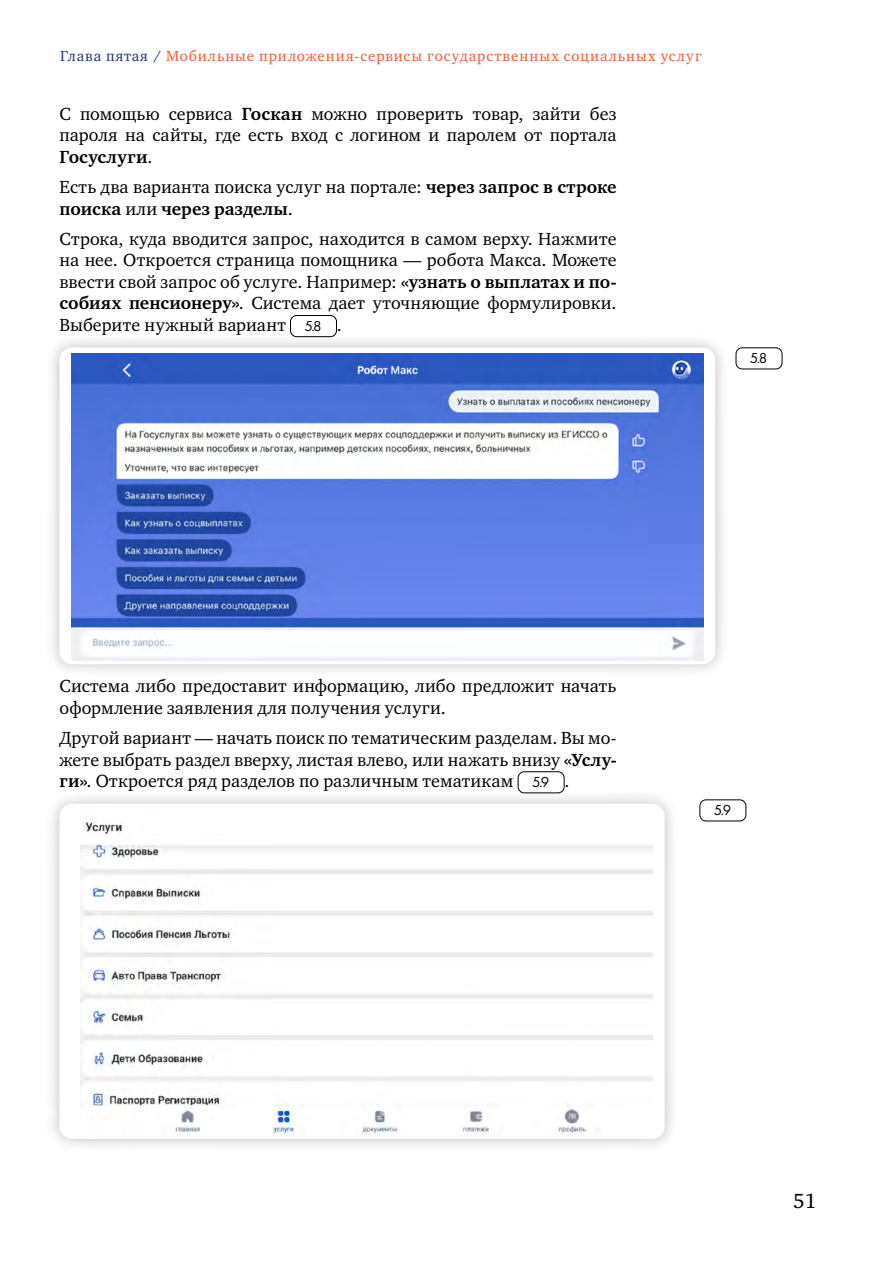
<style>
.page{position:relative;width:893px;height:1263px;background:#fff}
.page>*{position:absolute;margin:0;border:0;box-sizing:border-box;transform-origin:0 0}
.t1{font:21px "Charter ITC";color:#000}
.t2{font:18px/21.6px "Charter ITC";letter-spacing:.005em;color:#000}
.t3{font:700 18px "Charter C";letter-spacing:.01em;color:#000}
.t4{font:15px "Charter ITC";letter-spacing:.065em;color:#f15d31}
.t5{font:15px "Futura PT Book";color:#000}
.s1{color:#213679}
.s2{font-family:"Charter C";font-weight:700}
.s3{font-family:"Charter ITC";font-weight:400}
.s4{font-family:"Futura PT Book";font-size:15px}
</style>
<div class="page">
<div style="left:290px;top:315px;width:47px;height:22px;border:1px solid #000;border-radius:6px"></div>
<div style="left:518px;top:771px;width:46px;height:22px;border:1px solid #000;border-radius:6px"></div>
<div style="left:736px;top:347px;width:46px;height:22px;border:1px solid #000;border-radius:6px"></div>
<div style="left:699px;top:799px;width:47px;height:22px;border:1px solid #000;border-radius:6px"></div>
<div style="left:46px;top:334px;width:683px;height:345px;background:#000;opacity:.25"></div>
<svg style="left:60px;top:347px;width:655px;height:317px"></svg>
<div style="left:46px;top:790px;width:633px;height:363px;background:#000;opacity:.25"></div>
<div style="left:60px;top:804px;width:605px;height:335px;background:#fff;border-radius:13px"></div>
<img style="left:71px;top:354px;width:632px;height:306px">
<img style="left:81px;top:821px;width:572px;height:313px">
<p class="t4" style="left:60px;top:46px;width:643px"><span class="s1">Глава пятая /</span> Мобильные приложения-сервисы государственных социальных услуг</p>
<p class="t2" style="left:60px;top:103px;width:559px">С помощью сервиса <span class="s2">Госкан</span> можно проверить товар, зайти без пароля на сайты, где есть вход с логином и паролем от портала</p>
<p class="t3" style="left:60px;top:147px;width:94px">Госуслуги<span class="s3">.</span></p>
<p class="t2" style="left:60px;top:176px;width:558px">Есть два варианта поиска услуг на портале: <span class="s2">через запрос в строке</span></p>
<p class="t3" style="left:60px;top:199px;width:235px">поиска <span class="s3">или</span> через разделы<span class="s3">.</span></p>
<p class="t2" style="left:60px;top:228px;width:559px;text-align:justify">Строка, куда вводится запрос, находится в самом верху. Нажмите на нее. Откроется страница помощника — робота Макса. Можете ввести свой запрос об услуге. Например: <span class="s2">«узнать о выплатах и по&shy;собиях пенсионеру»</span>. Система дает уточняющие формулировки.<br>Выберите нужный вариант <span class="s4">5.8</span> .</p>
<p class="t5" style="left:750px;top:349px;width:19px">5.8</p>
<p class="t2" style="left:60px;top:675px;width:559px">Система либо предоставит информацию, либо предложит начать оформление заявления для получения услуги.</p>
<p class="t2" style="left:60px;top:727px;width:559px;text-align:justify">Другой вариант — начать поиск по тематическим разделам. Вы мо&shy;жете выбрать раздел вверху, листая влево, или нажать внизу <span class="s2">«Услу&shy;ги»</span>. Откроется ряд разделов по различным тематикам <span class="s4">5.9</span> .</p>
<p class="t5" style="left:714px;top:801px;width:19px">5.9</p>
<p class="t1" style="left:793px;top:1187px;width:25px">51</p>
</div>
